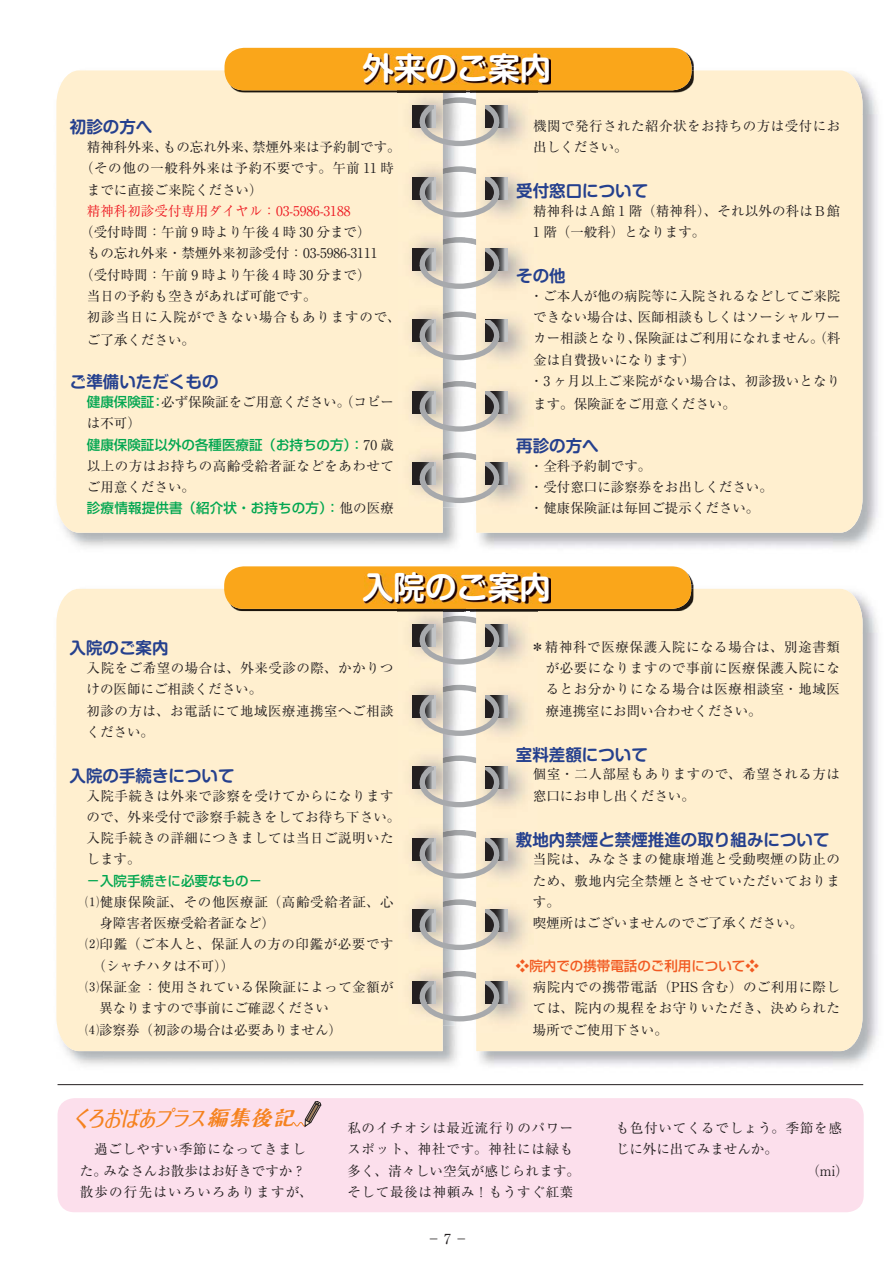
<style>
.page{position:relative;width:893px;height:1263px;background:#fff}
.page>*{position:absolute;margin:0;border:0;box-sizing:border-box;transform-origin:0 0}
.t1{font:31.5px "Shin M Go Pro De Bold 90 msp RKSJ H";color:#fff}
.t2{font:italic 21.9px "Folk Pro Medium 90 msp RKSJ H";color:#f5821f;scale:.83 1}
.t3{font:16.5px "Shin M Go Pro De Bold 90 msp RKSJ H";color:#25408e}
.t4{font:13.8px "Ryumin Pro Regular 90 msp RKSJ H";color:#231f20}
.t5{font:13.5px/21.3px "Ryumin Pro Regular 90 msp RKSJ H";letter-spacing:.015em;color:#231f20}
.t6{font:13.5px/21.3px "Ryumin Pro Regular 90 msp RKSJ H";letter-spacing:.035em;color:#231f20}
.t7{font:13.5px/21.3px "Ryumin Pro Regular 90 msp RKSJ H";letter-spacing:.05em;color:#231f20}
.t8{font:13.5px "Shin Go Pro Medium 90 msp RKSJ H";color:#00a650}
.t9{font:13.5px/21.3px "Ryumin Pro Regular 90 msp RKSJ H";letter-spacing:.04em;color:#231f20}
.t10{font:13.5px "Ryumin Pro Regular 90 msp RKSJ H";letter-spacing:.045em;color:#231f20}
.t11{font:13.5px "Ryumin Pro Regular 90 msp RKSJ H";color:#ed1c24}
.t12{font:13.5px "Ryumin Pro Regular 90 msp RKSJ H";letter-spacing:.06em;color:#231f20}
.t13{font:13.5px "Shin Go Pro Medium 90 msp RKSJ H";color:#f15a22}
.t14{font:13.5px "Ryumin Pro Regular 90 msp RKSJ H";letter-spacing:.055em;color:#231f20}
.s1{font-family:"Shin Go Pro Medium 90 msp RKSJ H";color:#00a650}
.s2{font-family:"Ryumin Pro Regular 90 msp RKSJ H";color:#231f20}
.s3{font-family:"Moaria Std Bold 90 msp RKSJ H"}
</style>
<div class="page">
<div style="left:58px;top:1098px;width:806px;height:114px;background:#fcdfec;border-radius:17px"></div>
<svg style="left:292px;top:1101px;width:29px;height:26px"></svg>
<div style="left:56px;top:70px;width:387px;height:463px;background:#ffefcf"></div>
<img style="left:862px;top:78px;width:16px;height:36px">
<img style="left:833px;top:114px;width:45px;height:433px">
<div style="left:476px;top:70px;width:386px;height:463px;background:#ffefcf"></div>
<img style="left:476px;top:93px;width:62px;height:422px">
<svg style="left:502px;top:463px;width:6px;height:22px"></svg>
<svg style="left:502px;top:391px;width:6px;height:22px"></svg>
<svg style="left:502px;top:320px;width:6px;height:22px"></svg>
<svg style="left:502px;top:249px;width:6px;height:21px"></svg>
<svg style="left:502px;top:177px;width:6px;height:22px"></svg>
<svg style="left:502px;top:106px;width:6px;height:22px"></svg>
<img style="left:398px;top:93px;width:67px;height:414px">
<img style="left:443px;top:149px;width:21px;height:17px">
<div style="left:413px;top:463px;width:22px;height:22px;background:#231f20"></div>
<div style="left:413px;top:391px;width:22px;height:22px;background:#231f20"></div>
<div style="left:413px;top:320px;width:22px;height:22px;background:#231f20"></div>
<div style="left:413px;top:249px;width:22px;height:21px;background:#231f20"></div>
<div style="left:413px;top:177px;width:22px;height:22px;background:#231f20"></div>
<div style="left:413px;top:106px;width:22px;height:22px;background:#231f20"></div>
<svg style="left:417px;top:452px;width:85px;height:54px"></svg>
<svg style="left:417px;top:381px;width:85px;height:53px"></svg>
<svg style="left:417px;top:312px;width:85px;height:51px"></svg>
<svg style="left:417px;top:237px;width:85px;height:55px"></svg>
<svg style="left:417px;top:166px;width:85px;height:54px"></svg>
<div style="left:56px;top:589px;width:387px;height:462px;background:#ffefcf"></div>
<img style="left:693px;top:585px;width:185px;height:48px">
<img style="left:833px;top:633px;width:45px;height:432px">
<div style="left:476px;top:589px;width:386px;height:462px;background:#ffefcf"></div>
<img style="left:476px;top:611px;width:62px;height:422px">
<svg style="left:502px;top:981px;width:6px;height:22px"></svg>
<svg style="left:502px;top:910px;width:6px;height:22px"></svg>
<svg style="left:502px;top:838px;width:6px;height:22px"></svg>
<svg style="left:502px;top:767px;width:6px;height:22px"></svg>
<svg style="left:502px;top:696px;width:6px;height:21px"></svg>
<svg style="left:502px;top:624px;width:6px;height:22px"></svg>
<img style="left:398px;top:609px;width:67px;height:417px">
<img style="left:443px;top:667px;width:21px;height:18px">
<div style="left:413px;top:981px;width:22px;height:22px;background:#231f20"></div>
<div style="left:413px;top:910px;width:22px;height:22px;background:#231f20"></div>
<div style="left:413px;top:838px;width:22px;height:22px;background:#231f20"></div>
<div style="left:413px;top:767px;width:22px;height:22px;background:#231f20"></div>
<div style="left:413px;top:696px;width:22px;height:21px;background:#231f20"></div>
<div style="left:413px;top:624px;width:22px;height:22px;background:#231f20"></div>
<svg style="left:417px;top:971px;width:85px;height:53px"></svg>
<svg style="left:417px;top:900px;width:85px;height:53px"></svg>
<svg style="left:417px;top:830px;width:85px;height:51px"></svg>
<svg style="left:417px;top:756px;width:85px;height:54px"></svg>
<svg style="left:417px;top:685px;width:85px;height:54px"></svg>
<hr style="left:58px;top:1084px;width:805px;height:1px;background:#231f20">
<img style="left:682px;top:50px;width:12px;height:16px">
<img style="left:227px;top:82px;width:171px;height:11px">
<img style="left:502px;top:70px;width:192px;height:23px">
<img style="left:502px;top:91px;width:36px;height:2px">
<svg style="left:417px;top:90px;width:85px;height:59px"></svg>
<img style="left:398px;top:90px;width:66px;height:3px">
<div style="left:224px;top:48px;width:467px;height:42px;background:#faa61a;border-radius:20px"></div>
<img style="left:365px;top:55px;width:186px;height:30px">
<img style="left:681px;top:568px;width:12px;height:17px">
<img style="left:226px;top:599px;width:172px;height:12px">
<img style="left:538px;top:589px;width:155px;height:22px">
<img style="left:502px;top:609px;width:36px;height:2px">
<svg style="left:417px;top:609px;width:85px;height:58px"></svg>
<div style="left:224px;top:566px;width:467px;height:43px;background:#faa61a;border-radius:20px"></div>
<img style="left:365px;top:573px;width:186px;height:30px">
<h1 class="t1" style="left:362px;top:56px;width:191px">外来のご案内</h1>
<p class="t3" style="left:70px;top:121px;width:84px">初診の方へ</p>
<p class="t5" style="left:87px;top:138px;width:315px">精神科外来、もの忘れ外来、禁煙外来は予約制です。</p>
<p class="t9" style="left:80px;top:159px;width:315px">（その他の一般科外来は予約不要です。午前 11 時</p>
<p class="t5" style="left:87px;top:181px;width:177px">までに直接ご来院ください）</p>
<p class="t11" style="left:87px;top:206px;width:265px">精神科初診受付専用ダイヤル：03-5986-3188</p>
<p class="t5" style="left:80px;top:223px;width:292px">（受付時間：午前 9 時より午後 4 時 30 分まで）</p>
<p class="t5" style="left:87px;top:244px;width:292px">もの忘れ外来・禁煙外来初診受付：03-5986-3111</p>
<p class="t5" style="left:80px;top:266px;width:292px">（受付時間：午前 9 時より午後 4 時 30 分まで）</p>
<p class="t5" style="left:87px;top:287px;width:231px">当日の予約も空きがあれば可能です。</p>
<p class="t12" style="left:87px;top:312px;width:315px">初診当日に入院ができない場合もありますので、</p>
<p class="t5" style="left:87px;top:331px;width:109px">ご了承ください。</p>
<p class="t3" style="left:70px;top:376px;width:150px">ご準備いただくもの</p>
<p class="t5" style="left:87px;top:393px;width:308px"><span class="s1">健康保険証：</span>必ず保険証をご用意ください。（コピーは不可）</p>
<p class="t8" style="left:87px;top:439px;width:308px">健康保険証以外の各種医療証（お持ちの方）：<span class="s2">70 歳</span></p>
<p class="t6" style="left:87px;top:457px;width:308px">以上の方はお持ちの高齢受給者証などをあわせてご用意ください。</p>
<p class="t8" style="left:87px;top:503px;width:309px">診療情報提供書（紹介状・お持ちの方）：<span class="s2">他の医療</span></p>
<p class="t6" style="left:533px;top:117px;width:308px">機関で発行された紹介状をお持ちの方は受付にお出しください。</p>
<p class="t3" style="left:516px;top:185px;width:133px">受付窓口について</p>
<p class="t5" style="left:533px;top:202px;width:308px">精神科はＡ館 1 階（精神科）、それ以外の科はＢ館<br>1 階（一般科）となります。</p>
<p class="t3" style="left:516px;top:270px;width:51px">その他</p>
<p class="t5" style="left:530px;top:287px;width:312px">・ご本人が他の病院等に入院されるなどしてご来院できない場合は、医師相談もしくはソーシャルワーカー相談となり、保険証はご利用になれません。（料金は自費扱いになります）<br>・3 ヶ月以上ご来院がない場合は、初診扱いとなり</p>
<p class="t5" style="left:533px;top:395px;width:204px">ます。保険証をご用意ください。</p>
<p class="t3" style="left:516px;top:440px;width:84px">再診の方へ</p>
<p class="t5" style="left:530px;top:457px;width:244px">・全科予約制です。<br>・受付窓口に診察券をお出しください。・健康保険証は毎回ご提示ください。</p>
<h1 class="t1" style="left:362px;top:575px;width:190px">入院のご案内</h1>
<p class="t3" style="left:70px;top:642px;width:100px">入院のご案内</p>
<p class="t6" style="left:87px;top:659px;width:309px">入院をご希望の場合は、外来受診の際、かかりつけの医師にご相談ください。<br>初診の方は、お電話にて地域医療連携室へご相談ください。</p>
<p class="t3" style="left:70px;top:770px;width:166px">入院の手続きについて</p>
<p class="t6" style="left:87px;top:787px;width:315px">入院手続きは外来で診察を受けてからになりますので、外来受付で診察手続きをしてお待ち下さい。入院手続きの詳細につきましては当日ご説明いたします。</p>
<p class="t8" style="left:87px;top:876px;width:177px">－入院手続きに必要なもの－</p>
<p class="t10" style="left:86px;top:897px;width:310px">⑴健康保険証、その他医療証（高齢受給者証、心</p>
<p class="t5" style="left:99px;top:914px;width:177px">身障害者医療受給者証など）</p>
<p class="t10" style="left:86px;top:939px;width:310px">⑵印鑑（ご本人と、保証人の方の印鑑が必要です</p>
<p class="t5" style="left:93px;top:957px;width:143px">（シャチハタは不可））</p>
<p class="t5" style="left:86px;top:978px;width:309px">⑶保証金 ：使用されている保険証によって金額が</p>
<p class="t5" style="left:99px;top:999px;width:231px">異なりますので事前にご確認ください</p>
<p class="t5" style="left:86px;top:1021px;width:258px">⑷診察券（初診の場合は必要ありません）</p>
<p class="t5" style="left:546px;top:638px;width:296px;text-align:justify;text-indent:-15px">＊精神科で医療保護入院になる場合は、別途書類が必要になりますので事前に医療保護入院になるとお分かりになる場合は医療相談室・地域医療連携室にお問い合わせください。</p>
<p class="t3" style="left:516px;top:748px;width:133px">室料差額について</p>
<p class="t9" style="left:533px;top:765px;width:309px">個室・二人部屋もありますので、希望される方は窓口にお申し出ください。</p>
<p class="t3" style="left:516px;top:833px;width:315px">敷地内禁煙と禁煙推進の取り組みについて</p>
<p class="t6" style="left:533px;top:851px;width:308px">当院は、みなさまの健康増進と受動喫煙の防止のため、敷地内完全禁煙とさせていただいております。<br>喫煙所はございませんのでご了承ください。</p>
<p class="t13" style="left:516px;top:961px;width:244px">❖院内での携帯電話のご利用について❖</p>
<p class="t5" style="left:533px;top:978px;width:309px;text-align:justify">病院内での携帯電話（PHS 含む）のご利用に際しては、院内の規程をお守りいただき、決められた場所でご使用下さい。</p>
<h2 class="t2" style="left:72px;top:1111px;width:275px">くろおばあプラス<span class="s3">編集後記</span></h2>
<p class="t7" style="left:80px;top:1140px;width:234px">　過ごしやすい季節になってきました。みなさんお散歩はお好きですか？散歩の行先はいろいろありますが、</p>
<p class="t7" style="left:347px;top:1119px;width:234px">私のイチオシは最近流行りのパワースポット、神社です。神社には緑も多く、清々しい空気が感じられます。そして最後は神頼み！もうすぐ紅葉</p>
<p class="t14" style="left:616px;top:1123px;width:228px">も色付いてくるでしょう。季節を感</p>
<p class="t5" style="left:616px;top:1140px;width:164px">じに外に出てみませんか。</p>
<p class="t5" style="left:806px;top:1162px;width:44px">（mi）</p>
<p class="t4" style="left:427px;top:1234px;width:43px">－7－</p>
</div>
